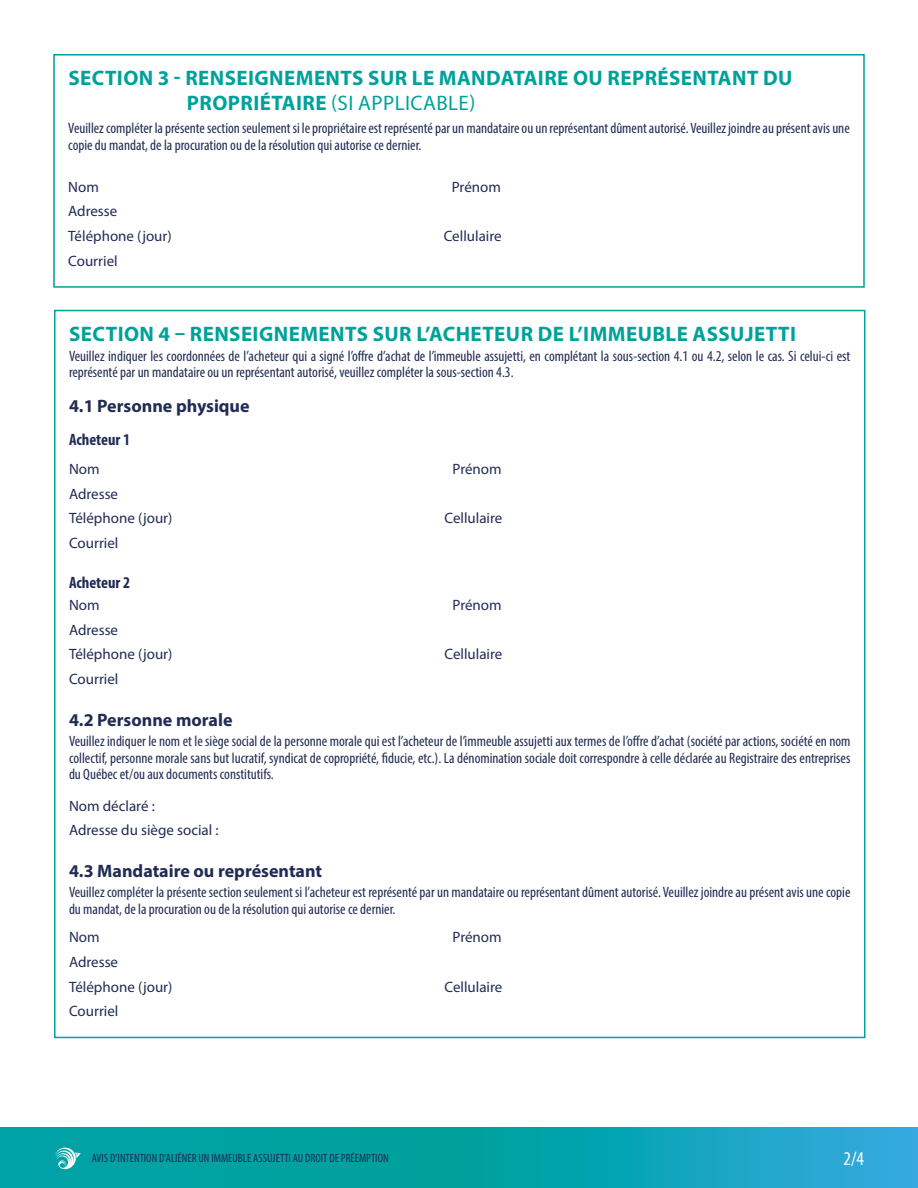
<style>
.page{position:relative;width:918px;height:1188px;background:#fff}
.page>*{position:absolute;margin:0;border:0;box-sizing:border-box;transform-origin:0 0}
.t1{font:700 21px/25.2px "Myriad Pro";letter-spacing:.02em;color:#00a19a}
.t2{font:condensed 19.5px "Myriad Pro";color:#fff}
.t3{font:700 18px "Myriad Pro";color:#202c54}
.t4{font:700 condensed 16.5px "Myriad Pro";color:#202c54}
.t5{font:condensed 15px/16.5px "Myriad Pro";color:#202c54}
.t6{font:15px/24.8px "Myriad Pro";color:#202c54}
.t7{font:condensed 12px "Myriad Pro";color:#202c54}
.s1{font-weight:400}
</style>
<div class="page">
<svg style="left:0;top:1128px;width:918px;height:60px;background:#0aa3af"></svg>
<svg style="left:54px;top:1146px;width:27px;height:23px"></svg>
<div style="left:53px;top:54px;width:812px;height:234px;border:2px solid #00a19a"></div>
<h1 class="t1" style="left:187px;top:64px;width:607px;text-indent:-119px">SECTION 3 - RENSEIGNEMENTS SUR LE MANDATAIRE OU REPRÉSENTANT DU<br>PROPRIÉTAIRE <span class="s1">(SI APPLICABLE)</span></h1>
<p class="t5" style="left:68px;top:120px;width:783px">Veuillez compléter la présente section seulement si le propriétaire est représenté par un mandataire ou un représentant dûment autorisé. Veuillez joindre au présent avis une copie du mandat, de la procuration ou de la résolution qui autorise ce dernier.</p>
<p class="t6" style="left:68px;top:174px;width:32px">Nom</p>
<p class="t6" style="left:452px;top:174px;width:51px">Prénom</p>
<p class="t6" style="left:68px;top:199px;width:105px">Adresse<br>Téléphone (jour)</p>
<p class="t6" style="left:444px;top:224px;width:59px">Cellulaire</p>
<p class="t6" style="left:68px;top:248px;width:51px">Courriel</p>
<h1 class="t1" style="left:69px;top:320px;width:728px">SECTION 4 – RENSEIGNEMENTS SUR L’ACHETEUR DE L’IMMEUBLE ASSUJETTI</h1>
<p class="t5" style="left:69px;top:347px;width:783px">Veuillez indiquer les coordonnées de l’acheteur qui a signé l’offre d’achat de l’immeuble assujetti, en complétant la sous-section 4.1 ou 4.2, selon le cas. Si celui-ci est représenté par un mandataire ou un représentant autorisé, veuillez compléter la sous-section 4.3.</p>
<p class="t3" style="left:69px;top:394px;width:182px">4.1 Personne physique</p>
<p class="t4" style="left:69px;top:430px;width:63px">Acheteur 1</p>
<p class="t6" style="left:69px;top:456px;width:32px">Nom</p>
<p class="t6" style="left:453px;top:456px;width:51px">Prénom</p>
<p class="t6" style="left:69px;top:481px;width:105px">Adresse<br>Téléphone (jour)</p>
<p class="t6" style="left:444px;top:506px;width:59px">Cellulaire</p>
<p class="t6" style="left:69px;top:531px;width:51px">Courriel</p>
<p class="t4" style="left:69px;top:572px;width:63px">Acheteur 2</p>
<p class="t6" style="left:69px;top:592px;width:32px">Nom</p>
<p class="t6" style="left:453px;top:592px;width:51px">Prénom</p>
<p class="t6" style="left:69px;top:617px;width:105px">Adresse<br>Téléphone (jour)</p>
<p class="t6" style="left:444px;top:642px;width:59px">Cellulaire</p>
<p class="t6" style="left:69px;top:667px;width:51px">Courriel</p>
<p class="t3" style="left:69px;top:708px;width:165px">4.2 Personne morale</p>
<p class="t5" style="left:69px;top:733px;width:783px;text-align:justify">Veuillez indiquer le nom et le siège social de la personne morale qui est l’acheteur de l’immeuble assujetti aux termes de l’offre d’achat (société par actions, société en nom collectif, personne morale sans but lucratif, syndicat de copropriété, fiducie, etc.). La dénomination sociale doit correspondre à celle déclarée au Registraire des entreprises du Québec et/ou aux documents constitutifs.</p>
<p class="t6" style="left:69px;top:793px;width:151px">Nom déclaré :<br>Adresse du siège social :</p>
<p class="t3" style="left:69px;top:859px;width:255px">4.3 Mandataire ou représentant</p>
<p class="t5" style="left:69px;top:884px;width:783px">Veuillez compléter la présente section seulement si l’acheteur est représenté par un mandataire ou représentant dûment autorisé. Veuillez joindre au présent avis une copie du mandat, de la procuration ou de la résolution qui autorise ce dernier.</p>
<p class="t6" style="left:69px;top:925px;width:32px">Nom</p>
<p class="t6" style="left:453px;top:925px;width:51px">Prénom</p>
<p class="t6" style="left:69px;top:949px;width:105px">Adresse<br>Téléphone (jour)</p>
<p class="t6" style="left:444px;top:974px;width:59px">Cellulaire</p>
<p class="t6" style="left:69px;top:999px;width:51px">Courriel</p>
<p class="t7" style="left:92px;top:1151px;width:298px">AVIS D’INTENTION D’ALIÉNER UN IMMEUBLE ASSUJETTI AU DROIT DE PRÉEMPTION</p>
<h2 class="t2" style="left:844px;top:1147px;width:22px">2/4</h2>
</div>
